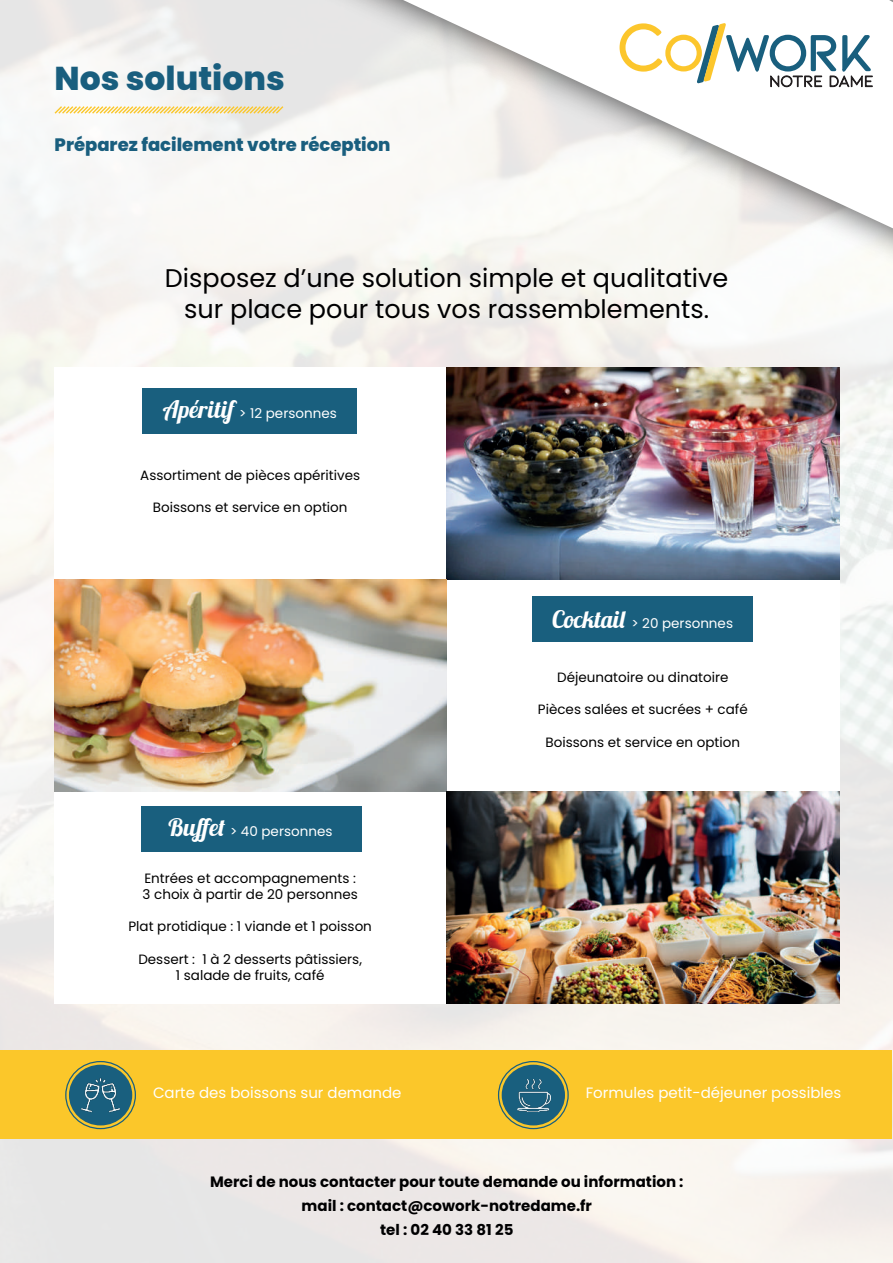
<style>
.page{position:relative;width:893px;height:1263px;background:#fff}
.page>*{position:absolute;margin:0;border:0;box-sizing:border-box;transform-origin:0 0}
.t1{font:800 33px "Poppins";color:#195e7e}
.t2{font:25.5px/30.6px "Poppins";color:#000001;text-align:center}
.t3{font:800 18px "Poppins";color:#195e7e}
.t4{font:700 15px/24px "Poppins";color:#000001;text-align:center}
.t5{font:15px "Poppins";color:#fff}
.t6{font:13.5px/16.2px "Poppins";color:#000001}
.t7{font:13.5px "Poppins";color:#fff}
.s1{font-family:"Lobster 1.3";font-size:24px}
</style>
<div class="page">
<img style="left:0;top:0;width:893px;height:1263px">
<div style="left:54px;top:367px;width:785px;height:636px;background:#fff"></div>
<div style="left:304px;top:0;width:589px;height:375px;background:#000001;opacity:.75"></div>
<svg style="left:403px;top:0;width:490px;height:228px"></svg>
<img style="left:447px;top:367px;width:392px;height:212px">
<img style="left:54px;top:579px;width:393px;height:212px">
<img style="left:447px;top:791px;width:392px;height:212px">
<div style="left:142px;top:389px;width:215px;height:45px;background:#195f7e"></div>
<div style="left:532px;top:596px;width:221px;height:45px;background:#195f7e"></div>
<div style="left:1px;top:1050px;width:891px;height:89px;background:#fbc72a"></div>
<div style="left:141px;top:806px;width:221px;height:46px;background:#195f7e"></div>
<div style="left:69px;top:1065px;width:63px;height:60px;background:#195f7e;border-radius:50%"></div>
<div style="left:65px;top:1061px;width:71px;height:68px;border:1px solid #195f7e;border-radius:50%"></div>
<div style="left:71px;top:1067px;width:59px;height:56px;border:1px solid #195f7e;border-radius:50%"></div>
<img style="left:82px;top:1078px;width:37px;height:35px">
<svg style="left:53px;top:105px;width:232px;height:10px"></svg>
<div style="left:502px;top:1065px;width:63px;height:60px;background:#195f7e;border-radius:50%"></div>
<div style="left:498px;top:1061px;width:71px;height:68px;border:1px solid #195f7e;border-radius:50%"></div>
<div style="left:504px;top:1067px;width:58px;height:56px;border:1px solid #195f7e;border-radius:50%"></div>
<img style="left:517px;top:1079px;width:33px;height:33px">
<svg style="left:620px;top:23px;width:253px;height:64px"></svg>
<h1 class="t1" style="left:55px;top:59px;width:232px">Nos solutions</h1>
<h3 class="t3" style="left:55px;top:134px;width:338px">Préparez facilement votre réception</h3>
<h2 class="t2" style="left:165px;top:263px;width:565px">Disposez d’une solution simple et qualitative sur place pour tous vos rassemblements.</h2>
<p class="t7" style="left:163px;top:406px;width:176px"><span class="s1">Apéritif</span> &gt; 12 personnes</p>
<p class="t6" style="left:140px;top:467px;width:221px">Assortiment de pièces apéritives</p>
<p class="t6" style="left:153px;top:499px;width:196px">Boissons et service en option</p>
<p class="t7" style="left:169px;top:824px;width:165px"><span class="s1">Buffet</span> &gt; 40 personnes</p>
<p class="t6" style="left:143px;top:870px;width:217px">Entrées et accompagnements :<br>3 choix à partir de 20 personnes</p>
<p class="t6" style="left:128px;top:919px;width:245px">Plat protidique : 1 viande et 1 poisson</p>
<p class="t6" style="left:138px;top:951px;width:225px;text-align:center">Dessert : 1 à 2 desserts pâtissiers,<br>1 salade de fruits, café</p>
<p class="t5" style="left:153px;top:1084px;width:250px">Carte des boissons sur demande</p>
<p class="t7" style="left:552px;top:615px;width:182px"><span class="s1">Cocktail</span> &gt; 20 personnes</p>
<p class="t6" style="left:557px;top:669px;width:173px">Déjeunatoire ou dinatoire</p>
<p class="t6" style="left:538px;top:701px;width:211px">Pièces salées et sucrées + café</p>
<p class="t6" style="left:545px;top:734px;width:196px">Boissons et service en option</p>
<p class="t5" style="left:586px;top:1084px;width:257px">Formules petit-déjeuner possibles</p>
<p class="t4" style="left:210px;top:1170px;width:475px">Merci de nous contacter pour toute demande ou information : mail : contact@cowork-notredame.fr<br>tel : 02 40 33 81 25</p>
</div>
